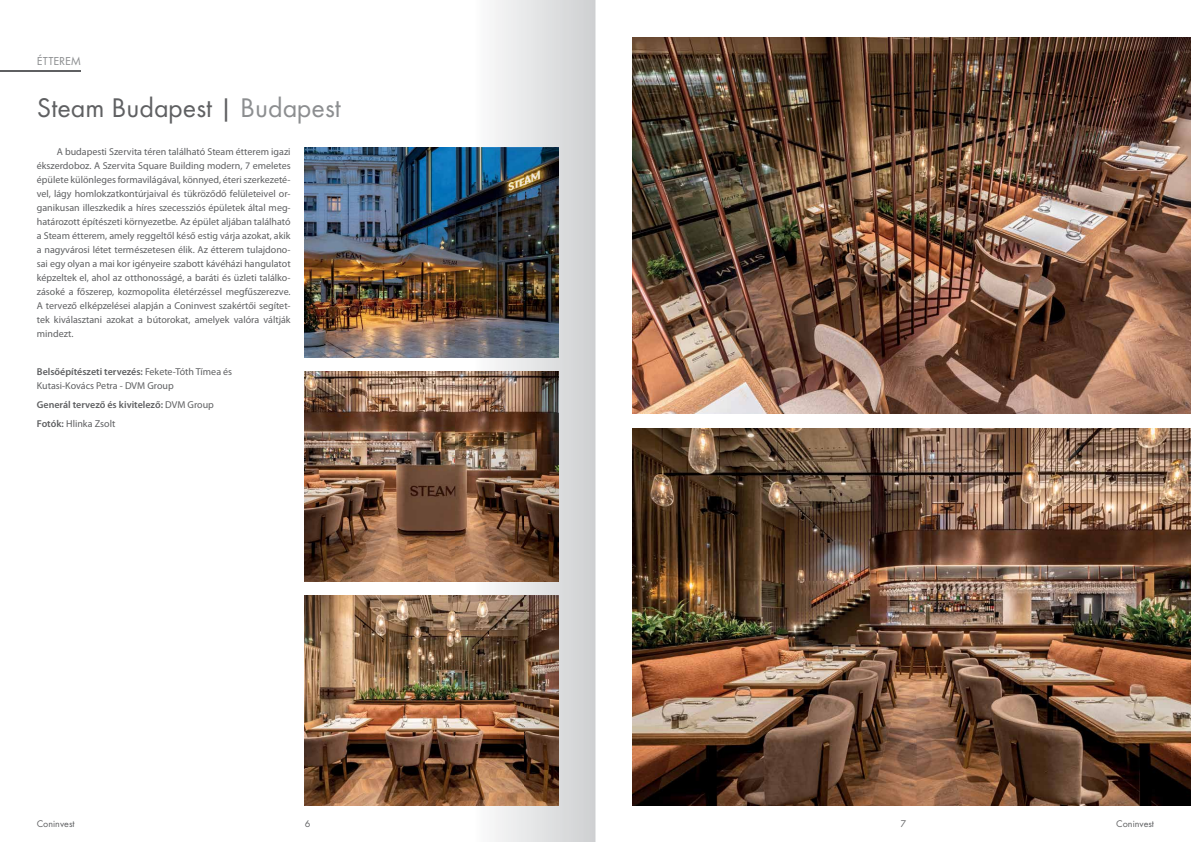
<style>
.page{position:relative;width:1191px;height:842px;background:#fff}
.page>*{position:absolute;margin:0;border:0;box-sizing:border-box;transform-origin:0 0}
.t1{font:28px "Futura PFL";color:#5f6062}
.t2{font:12px "Futura PFL";color:#8c8e90}
.t3{font:10px/14px "Myriad Pro";color:#5f6062;text-align:justify}
.t4{font:600 10px/19px "Myriad Pro";color:#5f6062}
.t5{font:10px "Futura PFL";color:#5f6062}
.s1{color:#8c8e90}
.s2{font-weight:600}
.s3{font-weight:400}
</style>
<div class="page">
<img style="left:305px;top:595px;width:150px;height:210px">
<img style="left:305px;top:147px;width:150px;height:210px">
<img style="left:305px;top:371px;width:150px;height:210px">
<img style="left:632px;top:37px;width:559px;height:377px">
<img style="left:632px;top:428px;width:559px;height:377px">
<hr style="left:0;top:70px;width:81px;height:1px;background:#5f6062">
<img style="left:455px;top:0;width:140px;height:842px">
<p class="t2" style="left:37px;top:55px;width:46px">ÉTTEREM</p>
<h1 class="t1" style="left:37px;top:91px;width:305px">Steam Budapest | <span class="s1">Budapest</span></h1>
<p class="t3" style="left:37px;top:145px;width:255px;text-indent:20px">A budapesti Szervita téren található Steam étterem igazi ékszerdoboz. A Szervita Square Building modern, 7 emeletes épülete különleges formavilágával, könnyed, éteri szerkezeté&shy;vel, lágy homlokzatkontúrjaival és tükröződő felületeivel or&shy;ganikusan illeszkedik a híres szecessziós épületek által meg&shy;határozott építészeti környezetbe. Az épület aljában található a Steam étterem, amely reggeltől késő estig várja azokat, akik a nagyvárosi létet természetesen élik. Az étterem tulajdono&shy;sai egy olyan a mai kor igényeire szabott kávéházi hangulatot képzeltek el, ahol az otthonosságé, a baráti és üzleti találko&shy;zásoké a főszerep, kozmopolita életérzéssel megfűszerezve.<br>A tervező elképzelései alapján a Coninvest szakértői segítet&shy;tek kiválasztani azokat a bútorokat, amelyek valóra váltják mindezt.</p>
<p class="t3" style="left:37px;top:365px;width:197px"><span class="s2">Belsőépítészeti tervezés:</span> Fekete-Tóth Tímea és<br>Kutasi-Kovács Petra - DVM Group</p>
<p class="t4" style="left:37px;top:395px;width:179px">Generál tervező és kivitelező: <span class="s3">DVM Group<br></span>Fotók: <span class="s3">Hlinka Zsolt</span></p>
<p class="t5" style="left:37px;top:818px;width:39px">Coninvest</p>
<p class="t5" style="left:305px;top:818px;width:7px">6</p>
<p class="t5" style="left:900px;top:818px;width:7px">7</p>
<p class="t5" style="left:1116px;top:818px;width:39px">Coninvest</p>
</div>
